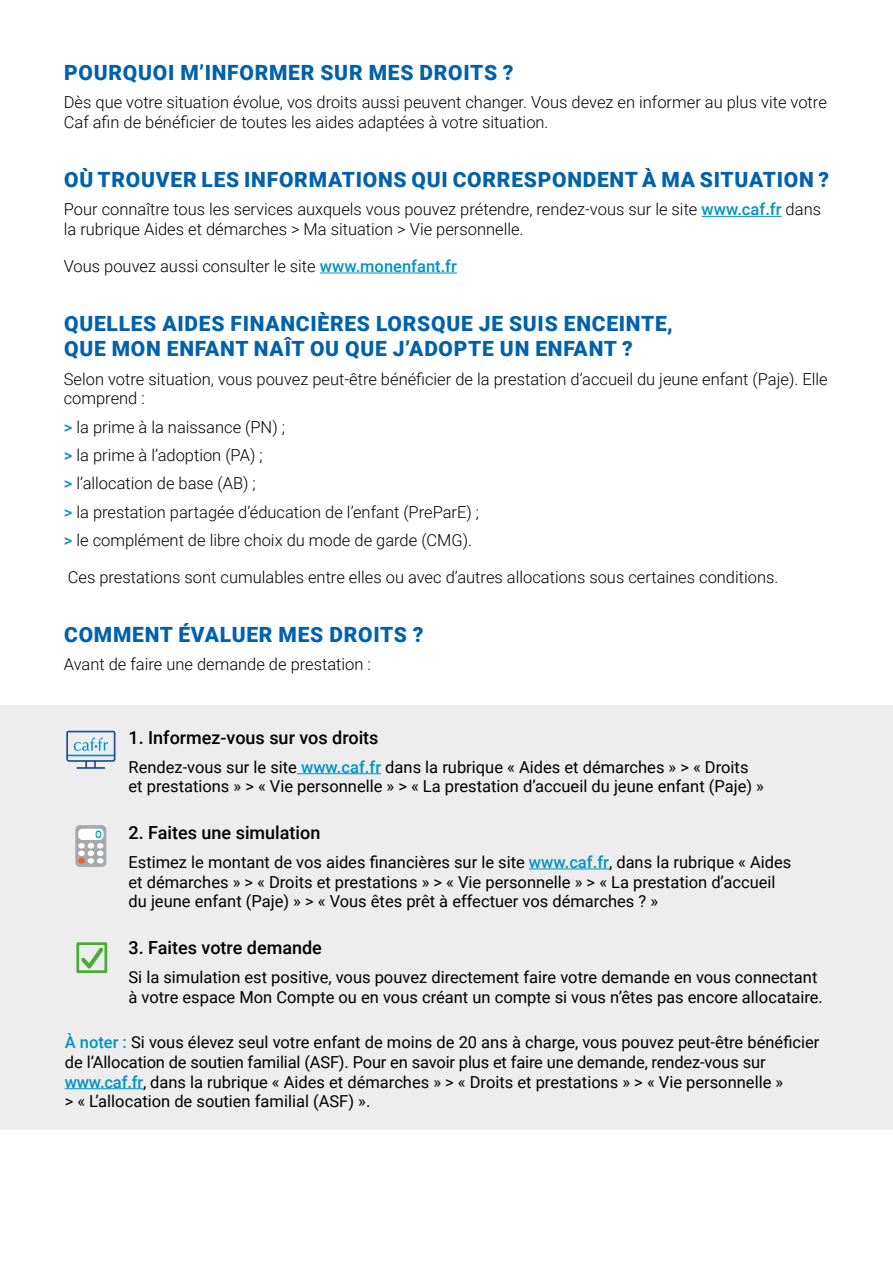
<style>
.page{position:relative;width:893px;height:1263px;background:#fff}
.page>*{position:absolute;margin:0;border:0;box-sizing:border-box;transform-origin:0 0}
.t1{font:900 21px/25.2px "Roboto";letter-spacing:.035em;color:#0061ad}
.t2{font:500 18px "Roboto";color:#000}
.t3{font:16.5px/19.8px "Roboto";color:#000}
.t4{font:300 16.5px/28.3px "Roboto";color:#000}
.s1{font-weight:500;color:#0094c4}
</style>
<div class="page">
<hr style="left:701px;top:216px;width:81px;height:1px;background:#0094c4">
<hr style="left:320px;top:273px;width:137px;height:1px;background:#0094c4">
<div style="left:0;top:705px;width:893px;height:425px;background:#ededed"></div>
<hr style="left:297px;top:773px;width:84px;height:1px;background:#0094c4">
<hr style="left:529px;top:868px;width:80px;height:1px;background:#0094c4">
<hr style="left:65px;top:1088px;width:78px;height:1px;background:#0094c4">
<svg style="left:75px;top:825px;width:31px;height:42px"></svg>
<svg style="left:66px;top:731px;width:49px;height:38px"></svg>
<svg style="left:76px;top:942px;width:31px;height:31px"></svg>
<p class="t1" style="left:64px;top:59px;width:451px">POURQUOI M’INFORMER SUR MES DROITS ?</p>
<p class="t4" style="left:64px;top:91px;width:765px;line-height:19.8px">Dès que votre situation évolue, vos droits aussi peuvent changer. Vous devez en informer au plus vite votre<br>Caf afin de bénéficier de toutes les aides adaptées à votre situation.</p>
<p class="t1" style="left:64px;top:166px;width:766px">OÙ TROUVER LES INFORMATIONS QUI CORRESPONDENT À MA SITUATION ?</p>
<p class="t4" style="left:64px;top:199px;width:759px;line-height:19.8px">Pour connaître tous les services auxquels vous pouvez prétendre, rendez-vous sur le site <span class="s1">www.caf.fr</span> dans la rubrique Aides et démarches &gt; Ma situation &gt; Vie personnelle.</p>
<p class="t4" style="left:64px;top:251px;width:395px">Vous pouvez aussi consulter le site <span class="s1">www.monenfant.fr</span></p>
<p class="t1" style="left:64px;top:310px;width:610px">QUELLES AIDES FINANCIÈRES LORSQUE JE SUIS ENCEINTE,<br>QUE MON ENFANT NAÎT OU QUE J’ADOPTE UN ENFANT ?</p>
<p class="t4" style="left:64px;top:368px;width:765px;line-height:19.8px">Selon votre situation, vous pouvez peut-être bénéficier de la prestation d’accueil du jeune enfant (Paje). Elle comprend :</p>
<p class="t4" style="left:64px;top:412px;width:417px"><span class="s1">&gt;</span> la prime à la naissance (PN) ;<br><span class="s1">&gt;</span> la prime à l’adoption (PA) ;<br><span class="s1">&gt;</span> l’allocation de base (AB) ;<br><span class="s1">&gt;</span> la prestation partagée d’éducation de l’enfant (PreParE) ; <span class="s1">&gt;</span> le complément de libre choix du mode de garde (CMG).</p>
<p class="t4" style="left:68px;top:562px;width:712px">Ces prestations sont cumulables entre elles ou avec d’autres allocations sous certaines conditions.</p>
<p class="t1" style="left:64px;top:621px;width:361px">COMMENT ÉVALUER MES DROITS ?</p>
<p class="t4" style="left:64px;top:649px;width:309px">Avant de faire une demande de prestation :</p>
<p class="t2" style="left:128px;top:725px;width:252px">1. Informez-vous sur vos droits</p>
<p class="t3" style="left:128px;top:756px;width:637px">Rendez-vous sur le site <span class="s1">www.caf.fr</span> dans la rubrique « Aides et démarches » &gt; « Droits et prestations » &gt; « Vie personnelle » &gt; « La prestation d’accueil du jeune enfant (Paje) »</p>
<p class="t2" style="left:128px;top:820px;width:193px">2. Faites une simulation</p>
<p class="t3" style="left:128px;top:851px;width:664px">Estimez le montant de vos aides financières sur le site <span class="s1">www.caf.fr</span>, dans la rubrique « Aides et démarches » &gt; « Droits et prestations » &gt; « Vie personnelle » &gt; « La prestation d’accueil du jeune enfant (Paje) » &gt; « Vous êtes prêt à effectuer vos démarches ? »</p>
<p class="t2" style="left:128px;top:935px;width:195px">3. Faites votre demande</p>
<p class="t3" style="left:128px;top:966px;width:696px">Si la simulation est positive, vous pouvez directement faire votre demande en vous connectant à votre espace Mon Compte ou en vous créant un compte si vous n’êtes pas encore allocataire.</p>
<p class="t3" style="left:65px;top:1031px;width:756px"><span class="s1">À noter :</span> Si vous élevez seul votre enfant de moins de 20 ans à charge, vous pouvez peut-être bénéficier de l’Allocation de soutien familial (ASF). Pour en savoir plus et faire une demande, rendez-vous sur <span class="s1">www.caf.fr</span>, dans la rubrique « Aides et démarches » &gt; « Droits et prestations » &gt; « Vie personnelle »<br>&gt; « L’allocation de soutien familial (ASF) ».</p>
</div>
